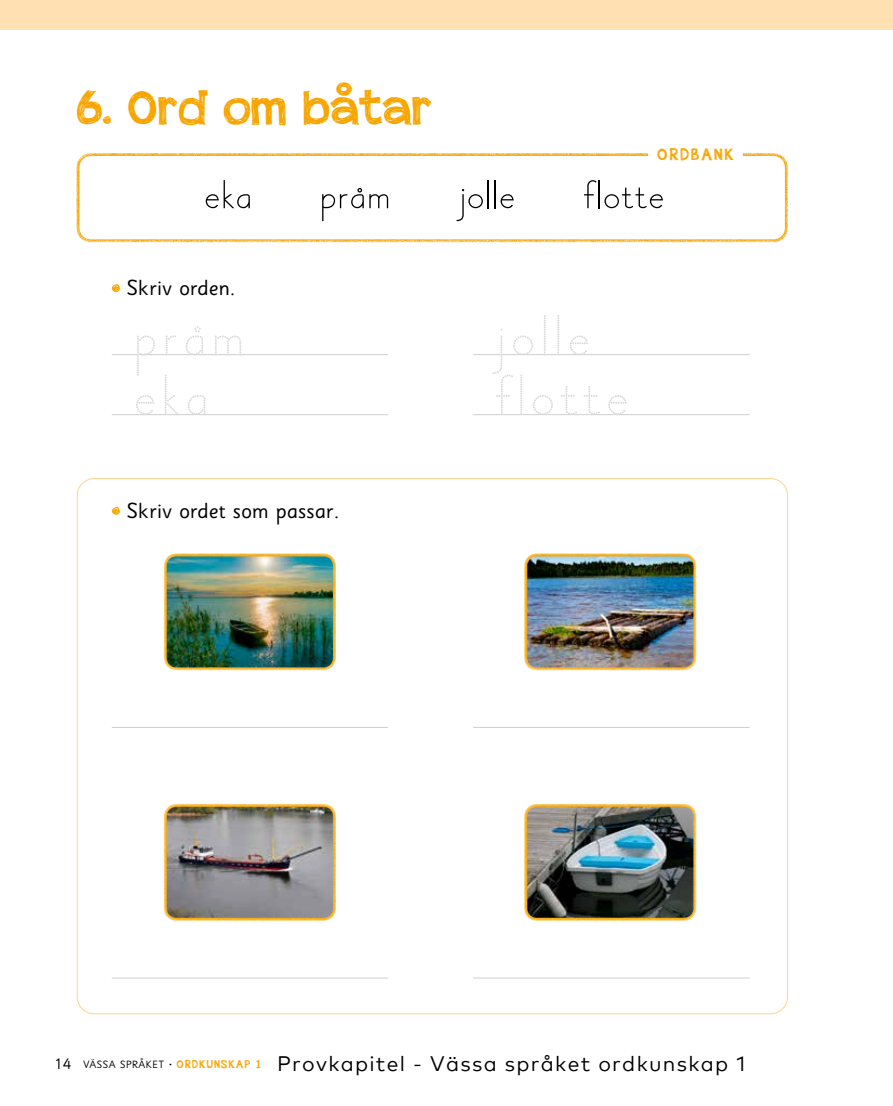
<style>
.page{position:relative;width:893px;height:1106px;background:#fff}
.page>*{position:absolute;margin:0;border:0;box-sizing:border-box;transform-origin:0 0}
.t1{font:78px/59.6px "Majema Skol Prickad";letter-spacing:.05em;color:#d9dada}
.t2{font:54px "Majema Skol";color:#000}
.t3{font:48px "appleberry";color:#f7a500}
.t4{font:21.75px "Sassoon Sans Std";color:#000}
.t5{font:21px "Mark OT";letter-spacing:.06em;color:#000}
.t6{font:16.5px "appleberry";letter-spacing:.12em;color:#f7a500}
.s1{font-family:"Sassoon Sans Std";font-size:15px}
.s2{font-family:"Sassoon Sans Std";font-size:10.5px}
.s3{font-family:"appleberry";font-size:11.25px;color:#f7a500}
</style>
<div class="page">
<div style="left:76px;top:153px;width:712px;height:89px;border:3px solid #f7a500;border-radius:13px"></div>
<div style="left:0;top:0;width:893px;height:30px;background:#fee0b3"></div>
<svg style="left:112px;top:284px;width:8px;height:8px"></svg>
<hr style="left:112px;top:354px;width:276px;height:1px;background:#cfd0d0">
<hr style="left:473px;top:354px;width:277px;height:1px;background:#cfd0d0">
<hr style="left:112px;top:414px;width:276px;height:1px;background:#cfd0d0">
<hr style="left:473px;top:414px;width:277px;height:1px;background:#cfd0d0">
<svg style="left:112px;top:507px;width:8px;height:8px"></svg>
<hr style="left:112px;top:727px;width:276px;height:1px;background:#cfd0d0">
<hr style="left:473px;top:727px;width:277px;height:1px;background:#cfd0d0">
<hr style="left:112px;top:977px;width:276px;height:1px;background:#cfd0d0">
<hr style="left:473px;top:977px;width:277px;height:1px;background:#cfd0d0">
<div style="left:648px;top:149px;width:95px;height:11px;background:#fff"></div>
<img style="left:168px;top:557px;width:164px;height:109px">
<div style="left:164px;top:553px;width:172px;height:117px;border:3px solid #f7a500;border-radius:11px"></div>
<img style="left:528px;top:557px;width:166px;height:110px">
<div style="left:524px;top:553px;width:172px;height:117px;border:3px solid #f7a500;border-radius:11px"></div>
<img style="left:166px;top:807px;width:168px;height:112px">
<div style="left:164px;top:803px;width:172px;height:117px;border:3px solid #f7a500;border-radius:11px"></div>
<img style="left:528px;top:807px;width:167px;height:112px">
<div style="left:524px;top:803px;width:172px;height:117px;border:3px solid #f7a500;border-radius:11px"></div>
<h3 class="t3" style="left:77px;top:73px;width:357px">6. Ord om båtar</h3>
<p class="t6" style="left:658px;top:143px;width:78px">ORDBANK</p>
<h2 class="t2" style="left:204px;top:174px;width:463px">eka pråm jolle flotte</h2>
<p class="t4" style="left:127px;top:274px;width:110px">Skriv orden.</p>
<h1 class="t1" style="left:133px;top:311px;width:114px">pråm eka</h1>
<h1 class="t1" style="left:494px;top:311px;width:137px">jolle flotte</h1>
<p class="t4" style="left:127px;top:497px;width:214px">Skriv ordet som passar.</p>
<p class="t5" style="left:54px;top:1050px;width:693px"><span class="s1">14</span> <span class="s2">VÄSSA SPRÅKET •</span> <span class="s3">ORDKUNSKAP 1</span> Provkapitel - Vässa språket ordkunskap 1</p>
</div>
